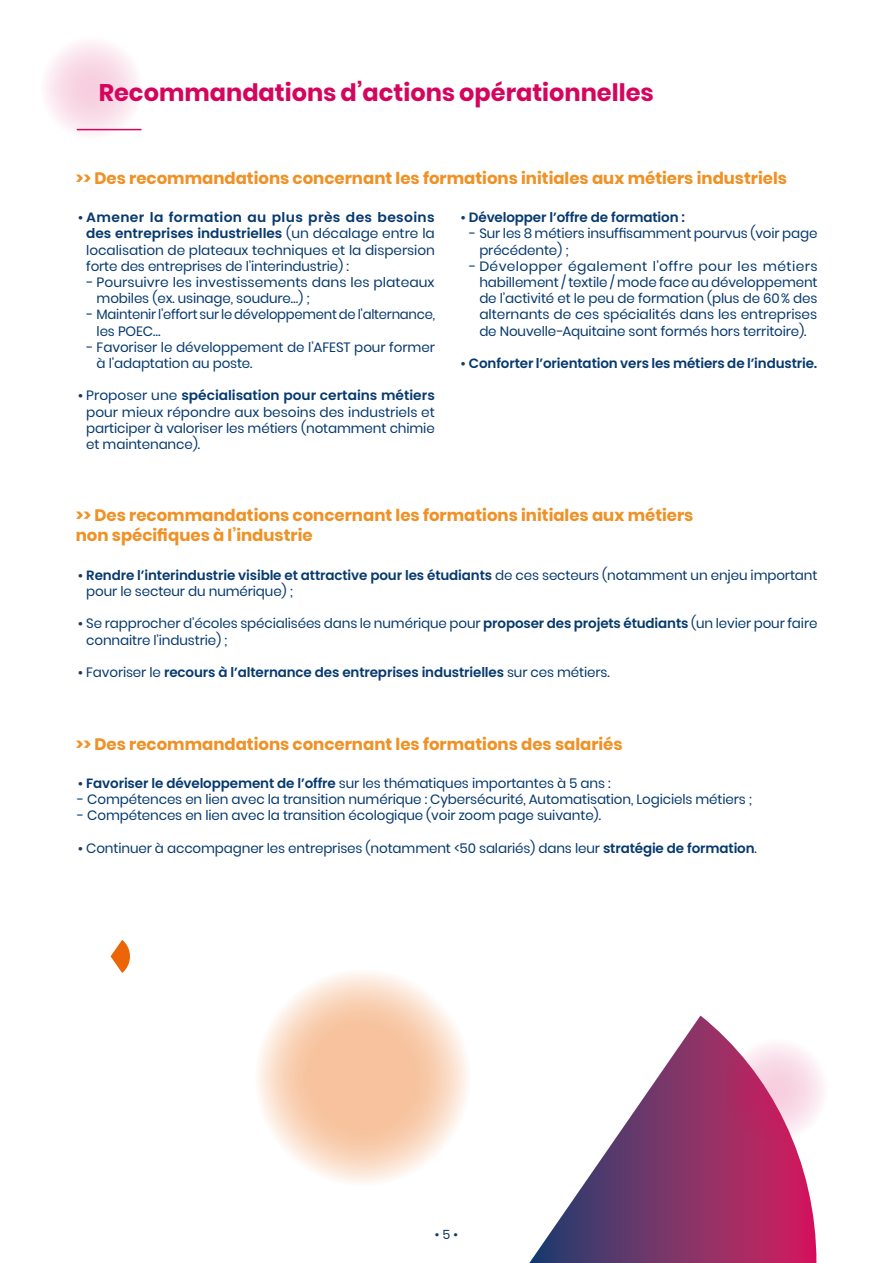
<style>
.page{position:relative;width:893px;height:1263px;background:#fff}
.page>*{position:absolute;margin:0;border:0;box-sizing:border-box;transform-origin:0 0}
.t1{font:700 24px "Poppins";color:#d5055d}
.t2{font:700 16.5px/19.8px "Poppins";color:#f09125}
.t3{font:13.5px/16.2px "Poppins";letter-spacing:-.01em;color:#06396e}
.t4{font:600 13.5px "Poppins";letter-spacing:-.01em;color:#06396e}
.t5{font:12.75px "Poppins";color:#06396e}
.s1{font-weight:600;font-size:12.75px;color:#1f3863}
.s2{font-weight:600}
.s3{font-size:12.75px;color:#1f3863}
.s4{font-weight:400}
</style>
<div class="page">
<svg style="left:529px;top:1015px;width:287px;height:248px"></svg>
<svg style="left:255px;top:969px;width:216px;height:217px"></svg>
<svg style="left:111px;top:940px;width:19px;height:33px"></svg>
<svg style="left:40px;top:36px;width:104px;height:105px"></svg>
<hr style="left:77px;top:129px;width:64px;height:1px;background:#d5055d">
<svg style="left:725px;top:1037px;width:104px;height:105px"></svg>
<h1 class="t1" style="left:99px;top:79px;width:556px">Recommandations d’actions opérationnelles</h1>
<p class="t2" style="left:76px;top:168px;width:713px">&gt;&gt; Des recommandations concernant les formations initiales aux métiers industriels</p>
<p class="t3" style="left:86px;top:209px;width:350px;text-align:justify;text-indent:-9px"><span class="s1">•</span> <span class="s2">Amener la formation au plus près des besoins des entreprises industrielles</span> (un décalage entre la localisation de plateaux techniques et la dispersion forte des entreprises de l’interindustrie) :</p>
<p class="t3" style="left:97px;top:274px;width:339px;text-indent:-10px">- Poursuivre les investissements dans les plateaux mobiles (ex. usinage, soudure…) ;</p>
<p class="t3" style="left:97px;top:307px;width:340px;text-indent:-10px">- Maintenir l’effort sur le développement de l’alternance, les POEC…</p>
<p class="t3" style="left:97px;top:339px;width:340px;text-indent:-10px">- Favoriser le développement de l’AFEST pour former à l’adaptation au poste.</p>
<p class="t3" style="left:86px;top:388px;width:350px;text-align:justify;text-indent:-9px"><span class="s1">•</span> Proposer une <span class="s2">spécialisation pour certains métiers </span>pour mieux répondre aux besoins des industriels et participer à valoriser les métiers (notamment chimie et maintenance).</p>
<p class="t4" style="left:460px;top:210px;width:226px"><span class="s3">•</span> Développer l’offre de formation :</p>
<p class="t3" style="left:479px;top:226px;width:340px;text-indent:-10px">- Sur les 8 métiers insuffisamment pourvus (voir page précédente) ;</p>
<p class="t3" style="left:479px;top:258px;width:340px;text-align:justify;text-indent:-10px">- Développer également l’offre pour les métiers habillement / textile / mode face au développement de l’activité et le peu de formation (plus de 60% des alternants de ces spécialités dans les entreprises de Nouvelle - Aquitaine sont formés hors territoire).</p>
<p class="t4" style="left:460px;top:355px;width:359px"><span class="s3">•</span> Conforter l’orientation vers les métiers de l’industrie.</p>
<p class="t2" style="left:76px;top:506px;width:619px">&gt;&gt; Des recommandations concernant les formations initiales aux métiers non spécifiques à l’industrie</p>
<p class="t3" style="left:86px;top:567px;width:733px;text-indent:-9px"><span class="s1">•</span> <span class="s2">Rendre l’interindustrie visible et attractive pour les étudiants</span> de ces secteurs (notamment un enjeu important pour le secteur du numérique) ;</p>
<p class="t3" style="left:86px;top:615px;width:733px;text-indent:-9px"><span class="s1">•</span> Se rapprocher d’écoles spécialisées dans le numérique pour <span class="s2">proposer des projets étudiants</span> (un levier pour faire connaitre l’industrie) ;</p>
<p class="t4" style="left:78px;top:664px;width:534px"><span class="s3">•</span> <span class="s4">Favoriser le</span> recours à l’alternance des entreprises industrielles <span class="s4">sur ces métiers.</span></p>
<p class="t2" style="left:76px;top:734px;width:548px">&gt;&gt; Des recommandations concernant les formations des salariés</p>
<p class="t3" style="left:78px;top:775px;width:535px"><span class="s1">•</span> <span class="s2">Favoriser le développement de l’offre</span> sur les thématiques importantes à 5 ans :</p>
<p class="t3" style="left:78px;top:791px;width:676px">- Compétences en lien avec la transition numérique : Cybersécurité, Automatisation, Logiciels métiers ;</p>
<p class="t3" style="left:78px;top:808px;width:525px">- Compétences en lien avec la transition écologique (voir zoom page suivante).</p>
<p class="t3" style="left:78px;top:840px;width:681px"><span class="s1">•</span> Continuer à accompagner les entreprises (notamment &lt;50 salariés) dans leur <span class="s2">stratégie de formation</span>.</p>
<p class="t5" style="left:435px;top:1227px;width:25px">• 5 •</p>
</div>
